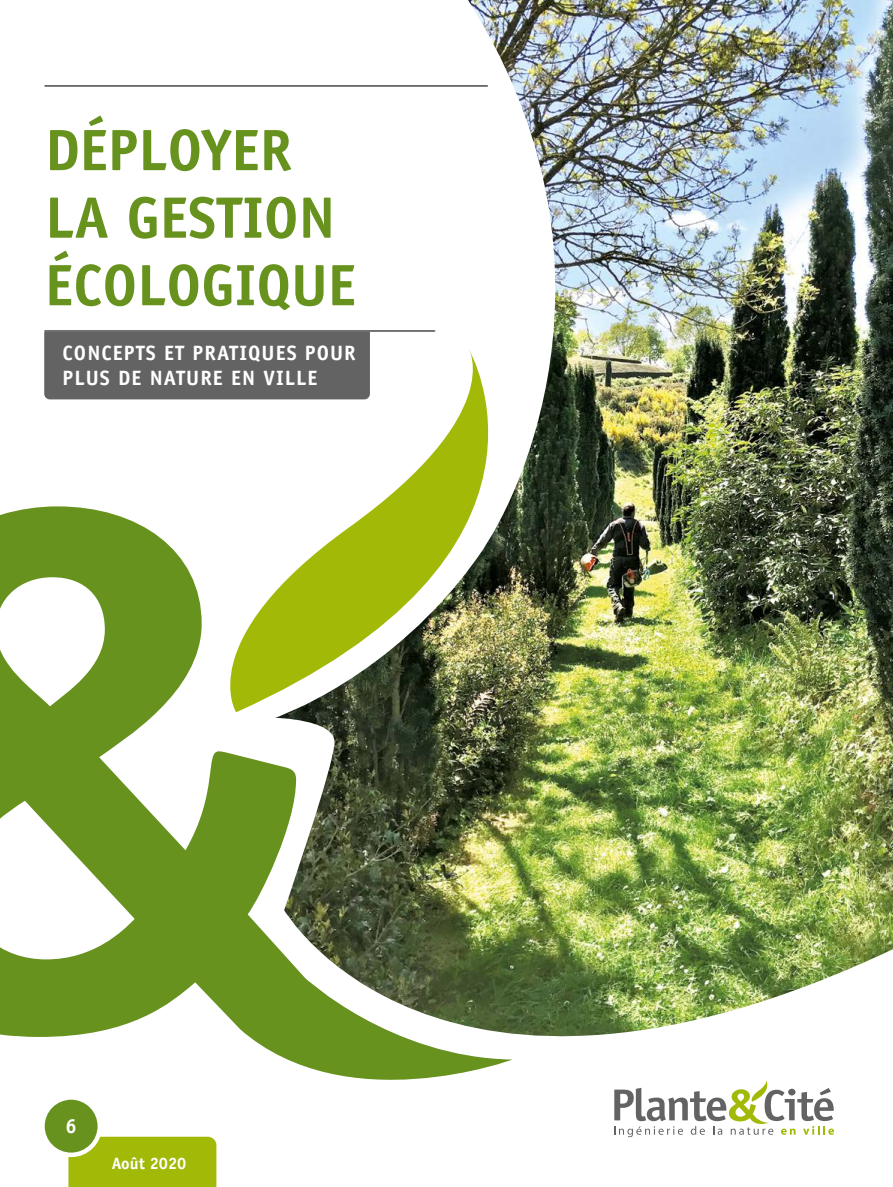
<style>
.page{position:relative;width:893px;height:1187px;background:#fff}
.page>*{position:absolute;margin:0;border:0;box-sizing:border-box;transform-origin:0 0}
.t1{font:700 58.5px/67.5px "Officina Sans Std";color:#67921e}
.t2{font:700 20.7px/24.9px "Officina Sans Std";letter-spacing:.05em;color:#fff}
.t3{font:700 20.25px "Officina Sans Std";color:#fff}
.t4{font:700 16.5px "Officina Sans Std";color:#fff}
</style>
<div class="page">
<img style="left:435px;top:0;width:458px;height:1037px">
<img style="left:191px;top:349px;width:396px;height:363px">
<svg style="left:0;top:506px;width:512px;height:574px"></svg>
<hr style="left:45px;top:330px;width:390px;height:2px;background:#646363">
<hr style="left:45px;top:85px;width:442px;height:2px;background:#646363">
<div style="left:44px;top:331px;width:326px;height:68px;background:#646363"></div>
<div style="left:68px;top:1136px;width:148px;height:50px;background:#a3b907"></div>
<svg style="left:614px;top:1080px;width:220px;height:57px"></svg>
<div style="left:42px;top:1097px;width:58px;height:57px;background:#67921e;border-radius:50%"></div>
<div style="left:40px;top:1095px;width:62px;height:61px;border:4px solid #fff;border-radius:50%"></div>
<h1 class="t1" style="left:45px;top:116px;width:312px">DÉPLOYER<br>LA GESTION<br>ÉCOLOGIQUE</h1>
<p class="t2" style="left:63px;top:340px;width:295px">CONCEPTS ET PRATIQUES POUR<br>PLUS DE NATURE EN VILLE</p>
<p class="t3" style="left:66px;top:1113px;width:13px">6</p>
<p class="t4" style="left:112px;top:1152px;width:76px">Août 2020</p>
</div>
